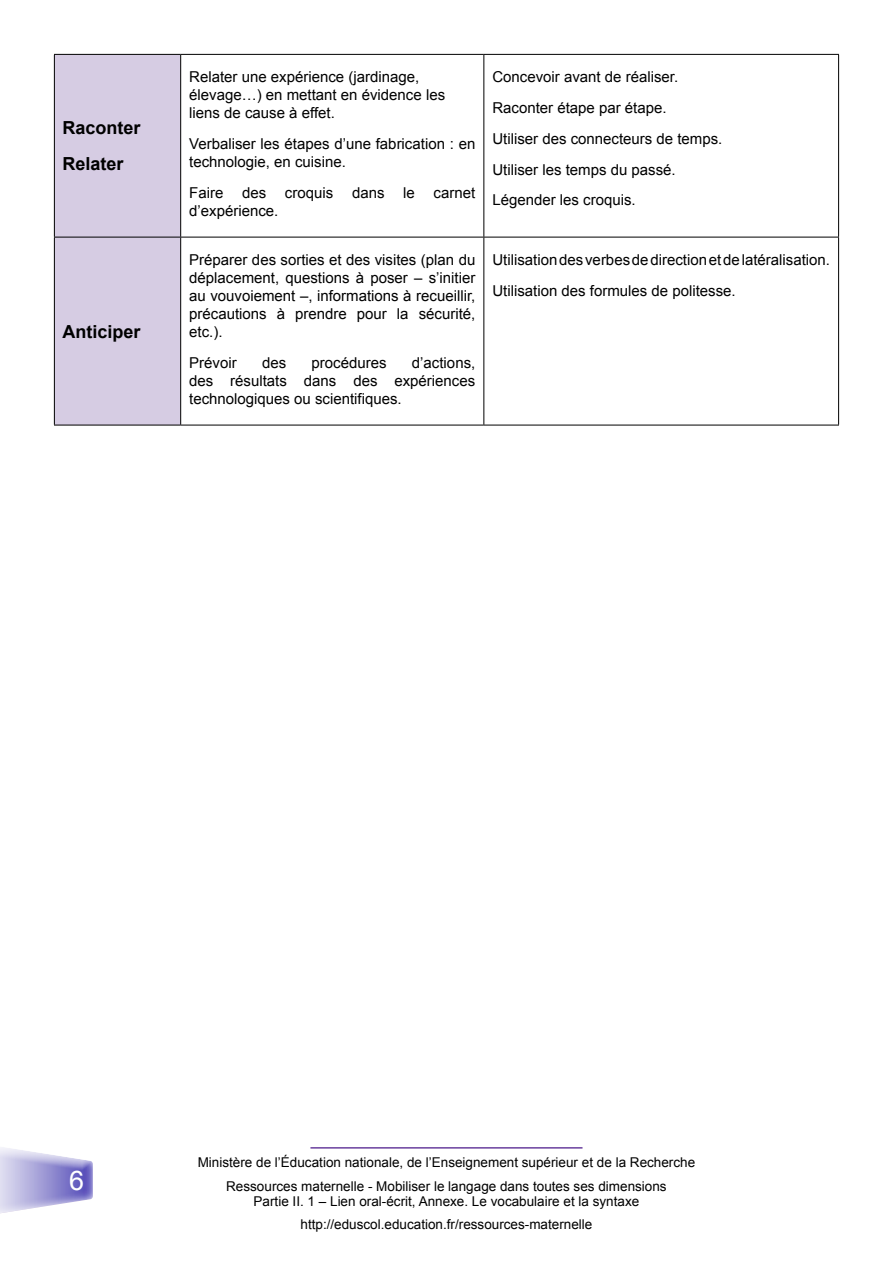
<style>
.page{position:relative;width:893px;height:1263px;background:#fff}
.page>*{position:absolute;margin:0;border:0;box-sizing:border-box;transform-origin:0 0}
.t1{font:27px "Arial";color:#fff}
.t2{font:700 18px/36.3px "Arial";color:#000}
.t3{font:15px/18px "Arial";color:#000}
.t4{font:13.5px/23.5px "Arial";color:#000;text-align:center}
</style>
<div class="page">
<div style="left:0;top:1154px;width:104px;height:63px;background:#6a3f9d;opacity:.75"></div>
<hr style="left:310px;top:1147px;width:272px;height:1px;background:#6a3f9d">
<div style="left:55px;top:55px;width:125px;height:370px;background:#d6cce3"></div>
<hr style="left:181px;top:54px;width:303px;height:1px;background:#000">
<hr style="left:180px;top:55px;width:1px;height:182px;background:#000">
<hr style="left:484px;top:54px;width:355px;height:1px;background:#000">
<hr style="left:483px;top:55px;width:1px;height:182px;background:#000">
<hr style="left:838px;top:55px;width:1px;height:182px;background:#000">
<hr style="left:181px;top:237px;width:303px;height:1px;background:#000">
<hr style="left:180px;top:237px;width:1px;height:188px;background:#000">
<hr style="left:484px;top:237px;width:355px;height:1px;background:#000">
<hr style="left:483px;top:237px;width:1px;height:188px;background:#000">
<hr style="left:838px;top:237px;width:1px;height:188px;background:#000">
<hr style="left:181px;top:425px;width:303px;height:1px;background:#000">
<hr style="left:484px;top:425px;width:355px;height:1px;background:#000">
<hr style="left:54px;top:54px;width:127px;height:1px;background:#000">
<hr style="left:54px;top:237px;width:127px;height:1px;background:#000">
<hr style="left:54px;top:425px;width:127px;height:1px;background:#000">
<hr style="left:54px;top:55px;width:1px;height:182px;background:#000">
<hr style="left:54px;top:237px;width:1px;height:188px;background:#000">
<p class="t2" style="left:62px;top:110px;width:80px">Raconter<br>Relater</p>
<p class="t2" style="left:62px;top:314px;width:80px">Anticiper</p>
<p class="t3" style="left:189px;top:68px;width:257px">Relater une expérience (jardinage, élevage…) en mettant en évidence les liens de cause à effet.</p>
<p class="t3" style="left:189px;top:135px;width:288px">Verbaliser les étapes d’une fabrication : en technologie, en cuisine.</p>
<p class="t3" style="left:189px;top:184px;width:288px">Faire des croquis dans le carnet d’expérience.</p>
<p class="t3" style="left:189px;top:251px;width:288px;text-align:justify">Préparer des sorties et des visites (plan du déplacement, questions à poser – s’initier au vouvoiement –, informations à recueillir, précautions à prendre pour la sécurité, etc.).</p>
<p class="t3" style="left:189px;top:354px;width:49px">Prévoir</p>
<p class="t3" style="left:262px;top:354px;width:26px">des</p>
<p class="t3" style="left:312px;top:354px;width:77px">procédures</p>
<p class="t3" style="left:189px;top:354px;width:288px;text-align:justify;text-indent:223px">d’actions, des résultats dans des expériences technologiques ou scientifiques.</p>
<p class="t3" style="left:492px;top:62px;width:232px;line-height:30.8px">Concevoir avant de réaliser.<br>Raconter étape par étape.<br>Utiliser des connecteurs de temps.<br>Utiliser les temps du passé.<br>Légender les croquis.</p>
<p class="t3" style="left:492px;top:245px;width:339px;line-height:30.8px">Utilisation des verbes de direction et de latéralisation.<br>Utilisation des formules de politesse.</p>
<h1 class="t1" style="left:69px;top:1162px;width:17px">6</h1>
<p class="t4" style="left:198px;top:1151px;width:499px">Ministère de l’Éducation nationale, de l’Enseignement supérieur et de la Recherche<br>Ressources maternelle - Mobiliser le langage dans toutes ses dimensions</p>
<p class="t4" style="left:254px;top:1189px;width:387px">Partie II. 1 – Lien oral-écrit, Annexe. Le vocabulaire et la syntaxe http://eduscol.education.fr/ressources-maternelle</p>
</div>
